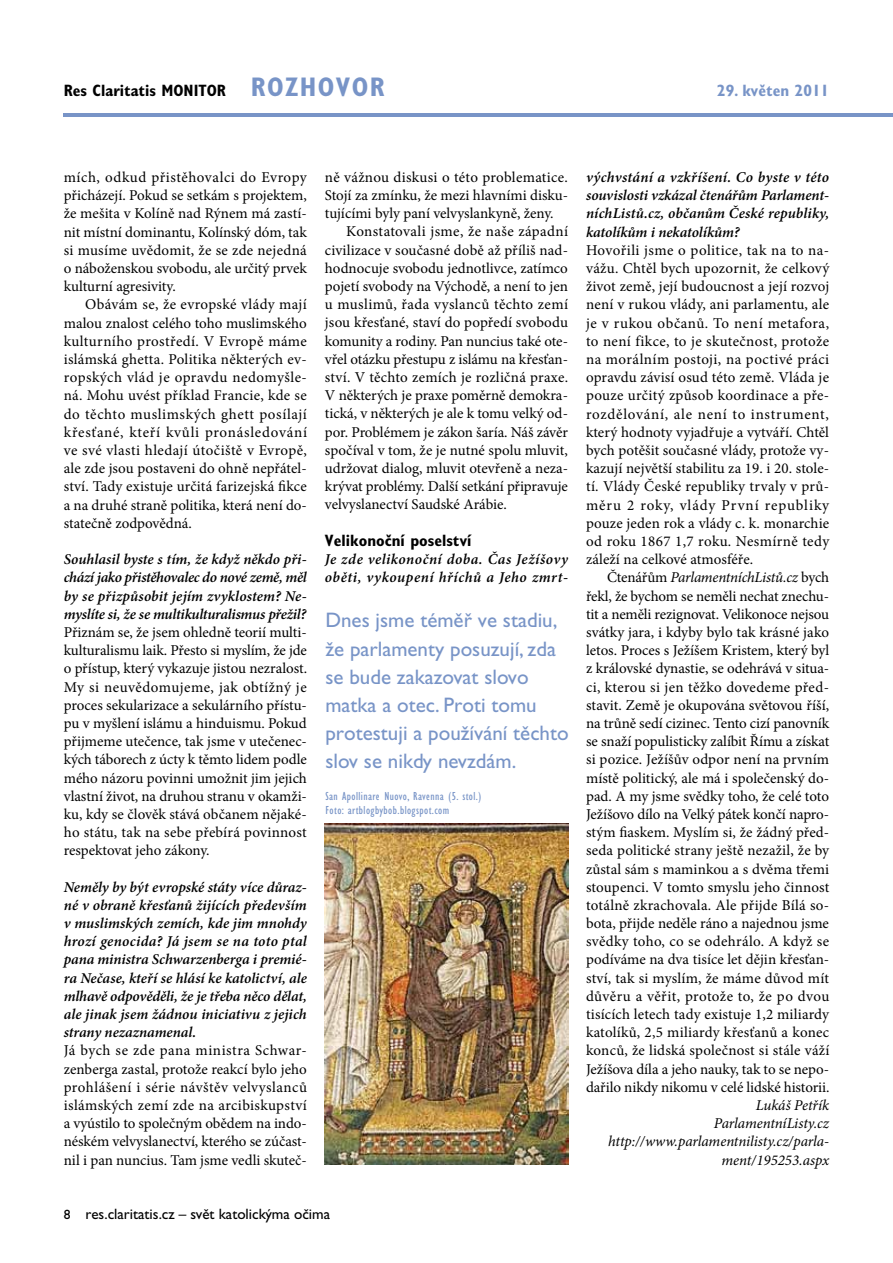
<style>
.page{position:relative;width:893px;height:1263px;background:#fff}
.page>*{position:absolute;margin:0;border:0;box-sizing:border-box;transform-origin:0 0}
.t1{font:700 condensed 27px "Gill Sans Std";color:#7894c7}
.t2{font:21px/28px "Gill Sans Std";color:#7894c7}
.t3{font:700 condensed 16.5px "Gill Sans Std";color:#000}
.t4{font:700 condensed 16.5px "Gill Sans Std";color:#7894c7}
.t5{font:15px/18.1px "Minion Pro";color:#000;text-align:justify}
.t6{font:italic 600 15px/18.1px "Minion Pro";letter-spacing:.005em;color:#000;text-align:justify}
.t7{font:italic 15px/18.1px "Minion Pro";letter-spacing:-.005em;color:#000;text-align:right}
.t8{font:15px "Minion Pro";letter-spacing:.02em;color:#000}
.t9{font:italic 600 15px/18.1px "Minion Pro";letter-spacing:.035em;color:#000}
.t10{font:15px "Minion Pro";letter-spacing:.03em;color:#000}
.t11{font:15px "Gill Sans Std";color:#000}
.t12{font:condensed 12px/13.5px "Gill Sans Std";letter-spacing:.035em;color:#7894c7}
.s1{font-size:13.5px}
.s2{font-style:italic}
</style>
<div class="page">
<hr style="left:64px;top:113px;width:829px;height:4px;background:#7894c7">
<img style="left:324px;top:823px;width:245px;height:342px">
<h1 class="t1" style="left:251px;top:71px;width:18px">rozhovor</h1>
<p class="t3" style="left:64px;top:81px;width:164px">Res Claritatis MONITOR</p>
<p class="t4" style="left:717px;top:81px;width:114px">29. květen 2011</p>
<p class="t5" style="left:64px;top:168px;width:245px">mích, odkud přistěhovalci do Evropy přicházejí. Pokud se setkám s projektem, že mešita v Kolíně nad Rýnem má zastí&shy;nit místní dominantu, Kolínský dóm, tak si musíme uvědomit, že se zde nejedná o náboženskou svobodu, ale určitý prvek kulturní agresivity.</p>
<p class="t5" style="left:64px;top:296px;width:245px;text-indent:21px">Obávám se, že evropské vlády mají malou znalost celého toho muslimského kulturního prostředí. V Evropě máme islámská ghetta. Politika některých ev&shy;ropských vlád je opravdu nedomyšle&shy;ná. Mohu uvést příklad Francie, kde se do těchto muslimských ghett posílají křesťané, kteří kvůli pronásledování ve své vlasti hledají útočiště v Evropě, ale zde jsou postaveni do ohně nepřátel&shy;ství. Tady existuje určitá farizejská fikce a na druhé straně politika, která není do&shy;statečně zodpovědná.</p>
<p class="t6" style="left:64px;top:550px;width:245px">Souhlasil byste s tím, že když někdo při&shy;chází jako přistěhovalec do nové země, měl by se přizpůsobit jejím zvyklostem? Ne&shy;myslíte si, že se multikulturalismus přežil?</p>
<p class="t5" style="left:64px;top:623px;width:245px">Přiznám se, že jsem ohledně teorií multi&shy;kulturalismu laik. Přesto si myslím, že jde o přístup, který vykazuje jistou nezralost.<br>My si neuvědomujeme, jak obtížný je proces sekularizace a sekulárního přístu&shy;pu v myšlení islámu a hinduismu. Pokud přijmeme utečence, tak jsme v utečenec&shy;kých táborech z úcty k těmto lidem podle mého názoru povinni umožnit jim jejich vlastní život, na druhou stranu v okamži&shy;ku, kdy se člověk stává občanem nějaké&shy;ho státu, tak na sebe přebírá povinnost respektovat jeho zákony.</p>
<p class="t6" style="left:64px;top:878px;width:245px">Neměly by být evropské státy více důraz&shy;né v obraně křesťanů žijících především v muslimských zemích, kde jim mnohdy hrozí genocida? Já jsem se na toto ptal pana ministra Schwarzenberga i premié&shy;ra Nečase, kteří se hlásí ke katolictví, ale mlhavě odpověděli, že je třeba něco dělat, ale jinak jsem žádnou iniciativu z jejich strany nezaznamenal.</p>
<p class="t5" style="left:64px;top:1042px;width:245px">Já bych se zde pana ministra Schwar&shy;zenberga zastal, protože reakcí bylo jeho prohlášení i série návštěv velvyslanců islámských zemí zde na arcibiskupství a vyústilo to společným obědem na indo&shy;néském velvyslanectví, kterého se zúčast&shy;nil i pan nuncius. Tam jsme vedli skuteč-</p>
<p class="t8" style="left:325px;top:167px;width:245px">ně vážnou diskusi o této problematice.</p>
<p class="t5" style="left:325px;top:186px;width:245px">Stojí za zmínku, že mezi hlavními disku-</p>
<p class="t5" style="left:325px;top:204px;width:230px">tujícími byly paní velvyslankyně, ženy.</p>
<p class="t10" style="left:346px;top:222px;width:224px">Konstatovali jsme, že naše západní</p>
<p class="t5" style="left:325px;top:241px;width:245px">civilizace v současné době až příliš nad-</p>
<p class="t5" style="left:325px;top:259px;width:245px">hodnocuje svobodu jednotlivce, zatímco</p>
<p class="t5" style="left:325px;top:277px;width:245px">pojetí svobody na Východě, a není to jen</p>
<p class="t10" style="left:325px;top:294px;width:245px">u muslimů, řada vyslanců těchto zemí</p>
<p class="t5" style="left:325px;top:314px;width:245px">jsou křesťané, staví do popředí svobodu</p>
<p class="t5" style="left:325px;top:332px;width:245px">komunity a rodiny. Pan nuncius také ote-</p>
<p class="t5" style="left:325px;top:350px;width:245px">vřel otázku přestupu z islámu na křesťan-</p>
<p class="t8" style="left:325px;top:367px;width:245px">ství. V těchto zemích je rozličná praxe.</p>
<p class="t5" style="left:325px;top:386px;width:245px">V některých je praxe poměrně demokra-</p>
<p class="t5" style="left:325px;top:405px;width:245px">tická, v některých je ale k tomu velký od-</p>
<p class="t5" style="left:325px;top:423px;width:244px">por. Problémem je zákon šaría. Náš závěr</p>
<p class="t5" style="left:325px;top:441px;width:244px">spočíval v tom, že je nutné spolu mluvit,</p>
<p class="t5" style="left:325px;top:459px;width:245px">udržovat dialog, mluvit otevřeně a neza-</p>
<p class="t5" style="left:325px;top:477px;width:245px">krývat problémy. Další setkání připravuje</p>
<p class="t5" style="left:325px;top:496px;width:183px">velvyslanectví Saudské Arábie.</p>
<p class="t3" style="left:325px;top:531px;width:148px">Velikonoční poselství</p>
<p class="t9" style="left:325px;top:550px;width:245px">Je zde velikonoční doba. Čas Ježíšovy oběti, vykoupení hříchů a Jeho zmrt-</p>
<h2 class="t2" style="left:325px;top:606px;width:245px">Dnes jsme téměř ve stadiu, že parlamenty posuzují, zda se bude zakazovat slovo matka a otec. Proti tomu protestuji a používání těchto slov se nikdy nevzdám.</h2>
<p class="t12" style="left:325px;top:790px;width:157px">San Apollinare Nuovo, Ravenna (5. stol.)<br>Foto: artblogbybob.blogspot.com</p>
<p class="t11" style="left:64px;top:1206px;width:268px"><span class="s1">8</span> res.claritatis.cz – svět katolickýma očima</p>
<p class="t6" style="left:586px;top:168px;width:245px">výchvstání a vzkříšení. Co byste v této souvislosti vzkázal čtenářům Parlament&shy;níchListů.cz, občanům České republiky, katolíkům i nekatolíkům?</p>
<p class="t5" style="left:586px;top:241px;width:245px">Hovořili jsme o politice, tak na to na&shy;vážu. Chtěl bych upozornit, že celkový život země, její budoucnost a její rozvoj není v rukou vlády, ani parlamentu, ale je v rukou občanů. To není metafora, to není fikce, to je skutečnost, protože na morálním postoji, na poctivé práci opravdu závisí osud této země. Vláda je pouze určitý způsob koordinace a pře&shy;rozdělování, ale není to instrument, který hodnoty vyjadřuje a vytváří. Chtěl bych potěšit současné vlády, protože vy&shy;kazují největší stabilitu za 19. i 20. stole&shy;tí. Vlády České republiky trvaly v prů&shy;měru 2 roky, vlády První republiky pouze jeden rok a vlády c. k. monarchie od roku 1867 1,7 roku. Nesmírně tedy záleží na celkové atmosféře.</p>
<p class="t5" style="left:586px;top:568px;width:245px;text-align:left;text-indent:21px">Čtenářům <span class="s2">ParlamentníchListů.cz</span> bych řekl, že bychom se neměli nechat znechu&shy;tit a neměli rezignovat. Velikonoce nejsou svátky jara, i kdyby bylo tak krásné jako letos. Proces s Ježíšem Kristem, který byl z královské dynastie, se odehrává v situa&shy;ci, kterou si jen těžko dovedeme před&shy;stavit. Země je okupována světovou říší, na trůně sedí cizinec. Tento cizí panovník se snaží populisticky zalíbit Římu a získat si pozice. Ježíšův odpor není na prvním místě politický, ale má i společenský do&shy;pad. A my jsme svědky toho, že celé toto Ježíšovo dílo na Velký pátek končí napro&shy;stým fiaskem. Myslím si, že žádný před&shy;seda politické strany ještě nezažil, že by zůstal sám s maminkou a s dvěma třemi stoupenci. V tomto smyslu jeho činnost totálně zkrachovala. Ale přijde Bílá so&shy;bota, přijde neděle ráno a najednou jsme svědky toho, co se odehrálo. A když se podíváme na dva tisíce let dějin křesťan&shy;ství, tak si myslím, že máme důvod mít důvěru a věřit, protože to, že po dvou tisících letech tady existuje 1,2 miliardy katolíků, 2,5 miliardy křesťanů a konec konců, že lidská společnost si stále váží Ježíšova díla a jeho nauky, tak to se nepo&shy;dařilo nikdy nikomu v celé lidské historii.</p>
<p class="t7" style="left:608px;top:1096px;width:223px">Lukáš Petřík<br>ParlamentníListy.cz http://www.parlamentnilisty.cz/parla&shy;ment/195253.aspx</p>
</div>
